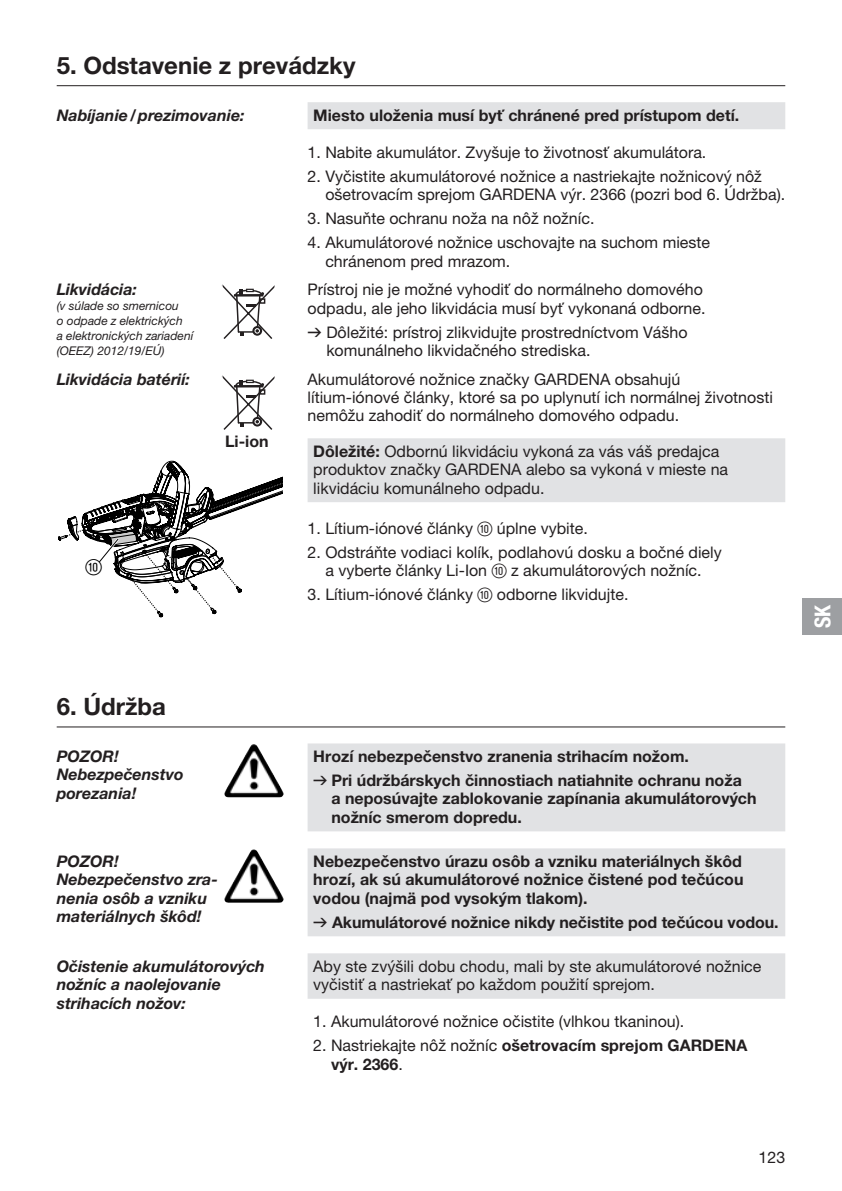
<style>
.page{position:relative;width:842px;height:1191px;background:#fff}
.page>*{position:absolute;margin:0;border:0;box-sizing:border-box;transform-origin:0 0}
.t1{font:700 24px "GARDENA Pro";color:#231f20}
.t2{font:22px "GARDENA Pro Bo Cond";color:#fff}
.t3{font:22px "Ziffernim Kreisund Quadrat BQ";color:#000}
.t4{font:16px/18.4px "GARDENA Pro";color:#231f20}
.t5{font:700 16px/18.4px "GARDENA Pro";color:#231f20}
.t6{font:italic 700 16px/18.4px "GARDENA Pro";color:#231f20}
.t7{font:italic 12px/15px "GARDENA Pro";color:#231f20}
.s1{font-family:"Formdruck"}
.s2{font-weight:700}
.s3{font-family:"Ziffernim Kreisund Quadrat BQ";font-size:20px}
.s4{font-family:"Formdruck";font-weight:400}
.s5{font-weight:400}
</style>
<div class="page">
<div style="left:802px;top:598px;width:40px;height:36px;background:#9d9fa2"></div>
<svg style="left:308px;top:102px;width:477px;height:400px"></svg>
<hr style="left:57px;top:85px;width:728px;height:1px;background:#231f20">
<svg style="left:221px;top:284px;width:54px;height:55px"></svg>
<svg style="left:221px;top:375px;width:54px;height:55px"></svg>
<svg style="left:58px;top:460px;width:225px;height:157px"></svg>
<svg style="left:308px;top:743px;width:477px;height:255px;background:#e5e5e7"></svg>
<hr style="left:57px;top:726px;width:728px;height:1px;background:#231f20">
<img style="left:227px;top:744px;width:26px;height:44px">
<img style="left:226px;top:849px;width:27px;height:45px">
<h1 class="t1" style="left:57px;top:50px;width:300px">5. Odstavenie z prevádzky</h1>
<p class="t6" style="left:57px;top:105px;width:189px">Nabíjanie/prezimovanie:</p>
<p class="t5" style="left:313px;top:105px;width:427px">Miesto uloženia musí byť chránené pred prístupom detí.</p>
<p class="t4" style="left:308px;top:143px;width:400px">1. Nabite akumulátor. Zvyšuje to životnosť akumulátora.</p>
<p class="t4" style="left:325px;top:167px;width:461px;text-indent:-18px">2. Vyčistite akumulátorové nožnice a nastriekajte nožnicový nôž ošetrovacím sprejom GARDENA výr. 2366 (pozri bod 6. Údržba).</p>
<p class="t4" style="left:308px;top:209px;width:288px">3. Nasuňte ochranu noža na nôž nožníc.</p>
<p class="t4" style="left:325px;top:233px;width:386px;text-indent:-18px">4. Akumulátorové nožnice uschovajte na suchom mieste chránenom pred mrazom.</p>
<p class="t6" style="left:57px;top:280px;width:82px">Likvidácia:</p>
<p class="t7" style="left:57px;top:298px;width:138px">(v súlade so smernicou<br>o odpade z elektrických<br>a elektronických zariadení (OEEZ) 2012/19/EÚ)</p>
<p class="t4" style="left:308px;top:280px;width:399px">Prístroj nie je možné vyhodiť do normálneho domového odpadu, ale jeho likvidácia musí byť vykonaná odborne.</p>
<p class="t4" style="left:326px;top:322px;width:363px;text-indent:-19px"><span class="s1">v</span> Dôležité: prístroj zlikvidujte prostredníctvom Vášho komunálneho likvidačného strediska.</p>
<p class="t6" style="left:57px;top:369px;width:135px">Likvidácia batérií:</p>
<p class="t5" style="left:225px;top:432px;width:45px">Li-ion</p>
<h2 class="t3" style="left:86px;top:554px;width:18px">0</h2>
<p class="t4" style="left:308px;top:369px;width:467px">Akumulátorové nožnice značky GARDENA obsahujú lítium-iónové články, ktoré sa po uplynutí ich normálnej životnosti nemôžu zahodiť do normálneho domového odpadu.</p>
<p class="t4" style="left:313px;top:442px;width:416px"><span class="s2">Dôležité:</span> Odbornú likvidáciu vykoná za vás váš predajca produktov značky GARDENA alebo sa vykoná v mieste na likvidáciu komunálneho odpadu.</p>
<p class="t4" style="left:308px;top:518px;width:282px">1. Lítium-iónové články <span class="s3">0</span> úplne vybite.</p>
<p class="t4" style="left:308px;top:542px;width:416px;text-align:center">2. Odstráňte vodiaci kolík, podlahovú dosku a bočné diely a vyberte články Li-Ion <span class="s3">0</span> z akumulátorových nožníc.</p>
<p class="t4" style="left:308px;top:585px;width:322px">3. Lítium-iónové články <span class="s3">0</span> odborne likvidujte.</p>
<h1 class="t1" style="left:57px;top:691px;width:111px">6. Údržba</h1>
<p class="t6" style="left:57px;top:746px;width:128px">POZOR!<br>Nebezpečenstvo porezania!</p>
<p class="t5" style="left:313px;top:744px;width:430px;line-height:24px">Hrozí nebezpečenstvo zranenia strihacím nožom.<br><span class="s4">v</span> Pri údržbárskych činnostiach natiahnite ochranu noža</p>
<p class="t5" style="left:331px;top:789px;width:427px">a neposúvajte zablokovanie zapínania akumulátorových nožníc smerom dopredu.</p>
<p class="t6" style="left:57px;top:851px;width:163px">POZOR!<br>Nebezpečenstvo zra&shy;nenia osôb a vzniku materiálnych škôd!</p>
<p class="t5" style="left:313px;top:851px;width:432px;text-align:justify">Nebezpečenstvo úrazu osôb a vzniku materiálnych škôd hrozí, ak sú akumulátorové nožnice čistené pod tečúcou vodou (najmä pod vysokým tlakom).</p>
<p class="t5" style="left:313px;top:912px;width:467px"><span class="s4">v</span> Akumulátorové nožnice nikdy nečistite pod tečúcou vodou.</p>
<p class="t6" style="left:57px;top:956px;width:210px">Očistenie akumulátorových nožníc a naolejovanie strihacích nožov:</p>
<p class="t4" style="left:313px;top:956px;width:450px">Aby ste zvýšili dobu chodu, mali by ste akumulátorové nožnice vyčistiť a nastriekať po každom použití sprejom.</p>
<p class="t4" style="left:313px;top:1012px;width:373px">1. Akumulátorové nožnice očistite (vlhkou tkaninou).</p>
<p class="t5" style="left:331px;top:1036px;width:418px;text-indent:-18px"><span class="s5">2. Nastriekajte nôž nožníc</span> ošetrovacím sprejom GARDENA výr. 2366<span class="s5">.</span></p>
<h2 class="t2" style="left:809px;top:628px;width:25px;rotate:-90deg">SK</h2>
<p class="t4" style="left:759px;top:1147px;width:28px">123</p>
</div>
